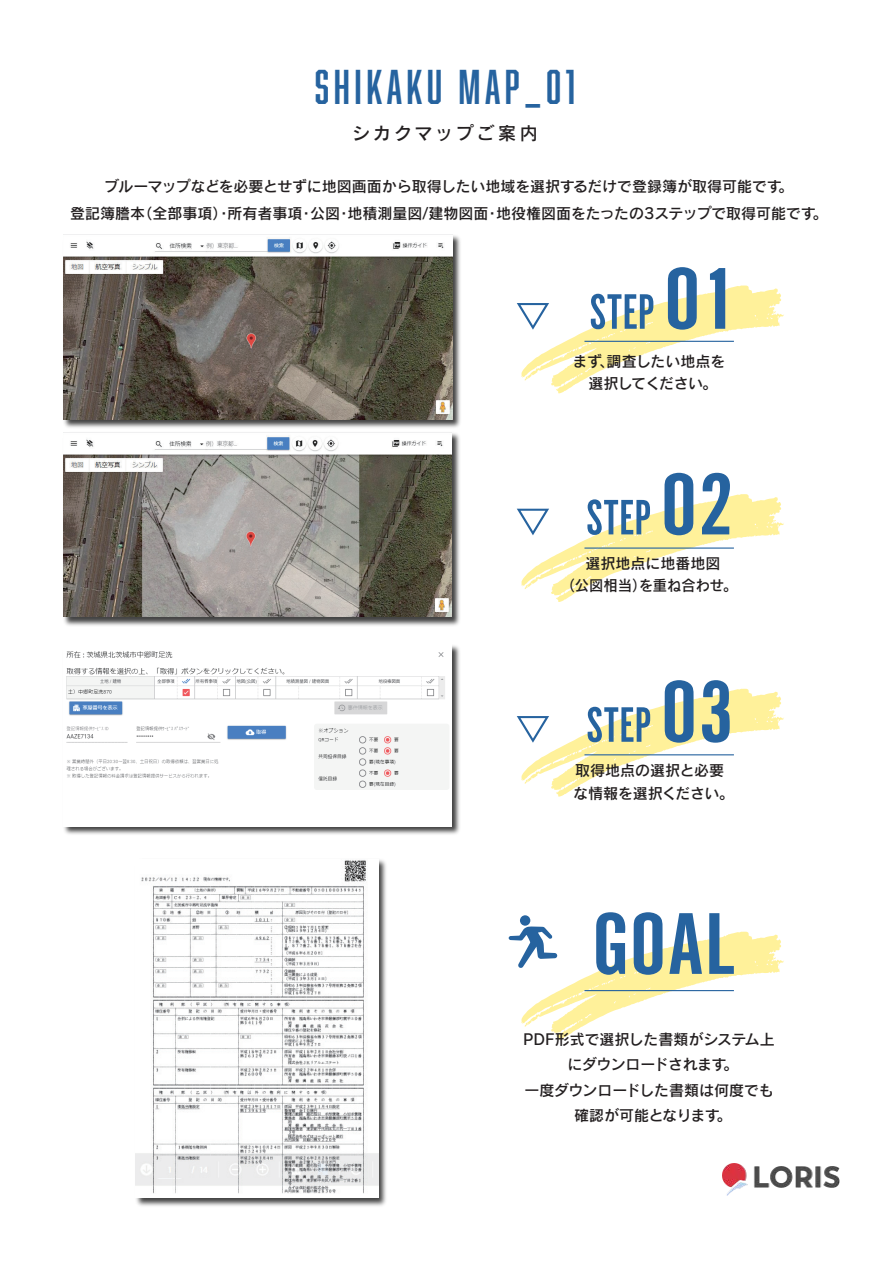
<style>
.page{position:relative;width:893px;height:1263px;background:#fff}
.page>*{position:absolute;margin:0;border:0;box-sizing:border-box;transform-origin:0 0}
.t1{font:91.05px "Alternate Got No 1 D";color:#26639f;scale:1.2 1}
.t2{font:51.75px "Alternate Got No 1 D";letter-spacing:.015em;color:#26639f}
.t3{font:45px "Abolition";letter-spacing:.1em;color:#26639f}
.t4{font:18px "Rodin Pro N DB";letter-spacing:.165em;color:#231f20}
.t5{font:15px/25.5px "Rodin Pro N DB";color:#231f20;text-align:center}
.t6{font:15px/22.5px "Rodin Pro N DB";letter-spacing:-.03em;color:#231f20;text-align:center}
.s1{font-size:91.05px}
</style>
<div class="page">
<img style="left:136px;top:859px;width:250px;height:347px">
<img style="left:135px;top:859px;width:243px;height:339px">
<div style="left:520px;top:915px;width:10px;height:11px;background:#26639f;border-radius:50%"></div>
<svg style="left:509px;top:926px;width:275px;height:114px"></svg>
<img style="left:64px;top:645px;width:396px;height:190px">
<img style="left:64px;top:645px;width:388px;height:181px">
<img style="left:63px;top:235px;width:398px;height:391px">
<img style="left:63px;top:234px;width:390px;height:185px">
<img style="left:63px;top:433px;width:389px;height:184px">
<svg style="left:517px;top:494px;width:267px;height:108px"></svg>
<svg style="left:517px;top:286px;width:267px;height:107px"></svg>
<svg style="left:517px;top:689px;width:267px;height:108px"></svg>
<hr style="left:584px;top:341px;width:150px;height:1px;background:#26639f">
<hr style="left:584px;top:548px;width:150px;height:1px;background:#26639f">
<hr style="left:584px;top:754px;width:150px;height:1px;background:#26639f">
<hr style="left:584px;top:990px;width:150px;height:1px;background:#26639f">
<img style="left:722px;top:1164px;width:117px;height:32px">
<h3 class="t3" style="left:315px;top:61px;width:262px">SHIKAKU MAP_01</h3>
<p class="t4" style="left:352px;top:121px;width:187px">シカクマップご案内</p>
<p class="t5" style="left:70px;top:172px;width:759px;line-height:27px">ブルーマップなどを必要とせずに地図画面から取得したい地域を選択するだけで登録簿が取得可能です。<br>登記簿謄本（全部事項）・所有者事項・公図・地積測量図/建物図面・地役権図面をたったの3ステップで取得可能です。</p>
<h2 class="t2" style="left:589px;top:284px;width:150px">STEP <span class="s1">01</span></h2>
<p class="t6" style="left:572px;top:349px;width:154px">まず、調査したい地点を選択してください。</p>
<h2 class="t2" style="left:586px;top:490px;width:150px">STEP <span class="s1">02</span></h2>
<p class="t5" style="left:561px;top:551px;width:178px;line-height:22.5px">選択地点に地番地図<br>（公図相当）を重ね合わせ。</p>
<h2 class="t2" style="left:586px;top:697px;width:150px">STEP <span class="s1">03</span></h2>
<p class="t5" style="left:573px;top:759px;width:162px;line-height:22.5px;text-align:left">取得地点の選択と必要な情報を選択ください。</p>
<h1 class="t1" style="left:592px;top:896px;width:121px">GOAL</h1>
<p class="t5" style="left:523px;top:1026px;width:253px">PDF形式で選択した書類がシステム上にダウンロードされます。<br>一度ダウンロードした書類は何度でも確認が可能となります。</p>
</div>
